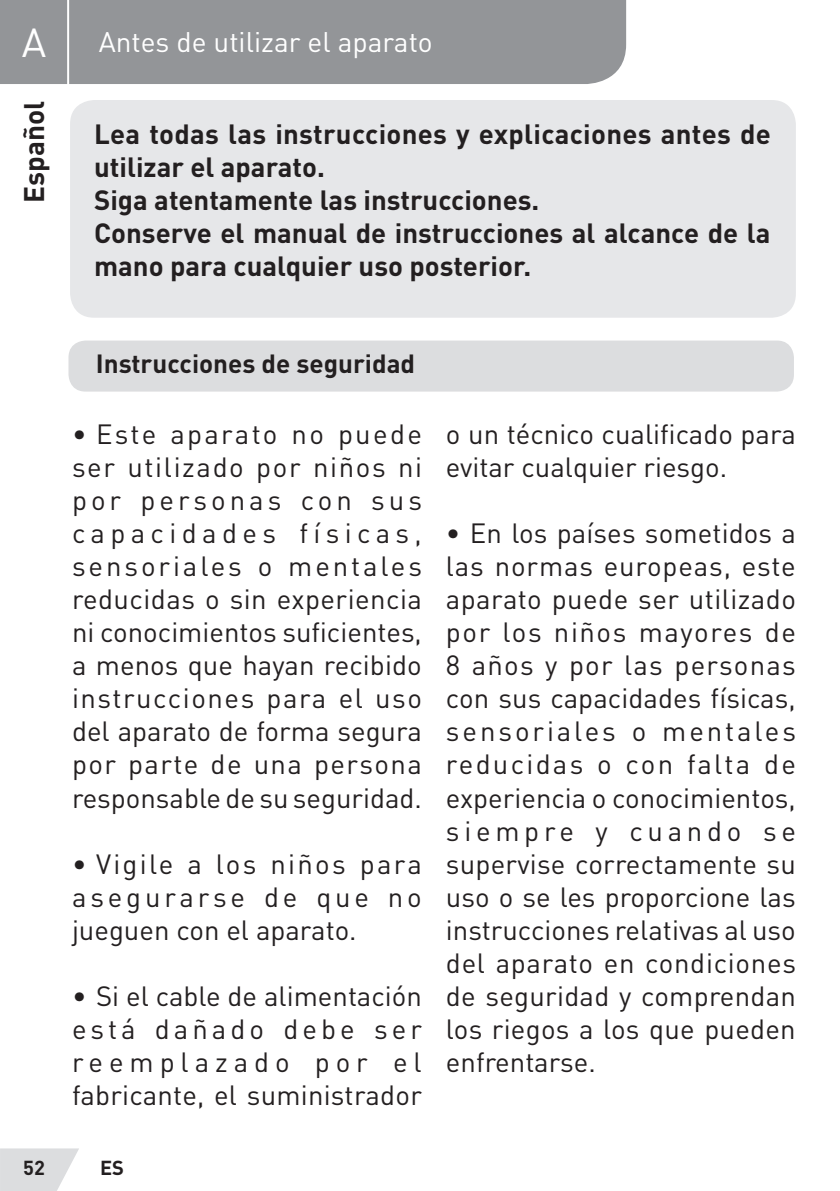
<style>
.page{position:relative;width:840px;height:1191px;background:#fff}
.page>*{position:absolute;margin:0;border:0;box-sizing:border-box;transform-origin:0 0}
.t1{font:40px "DIN Pro";color:#fff}
.t2{font:28px "DIN Pro";color:#fff}
.t3{font:700 28px "DIN Pro";color:#231f20}
.securité_nettoyage{font:27.6px/33px "DIN Pro";letter-spacing:.01em;color:#231f20;text-align:justify}
.securité_nettoyage_B{font:700 27.6px/33px "DIN Pro";color:#231f20}
.Sous-titre-ES{font:700 26px "DIN Pro";color:#231f20}
.t4{font:700 20px "DIN Pro";color:#231f20}
</style>
<div class="page">
<svg style="left:0;top:1148px;width:79px;height:43px;background:#e1e2e3"></svg>
<div style="left:0;top:0;width:625px;height:84px;background:#939598"></div>
<hr style="left:67px;top:0;width:2px;height:94px;background:#fff">
<div style="left:70px;top:100px;width:725px;height:218px;background:#e6e7e9;border-radius:24px"></div>
<div style="left:68px;top:340px;width:725px;height:51px;background:#dcdddf;border-radius:17px"></div>
<h1 class="t1" style="left:22px;top:15px;width:26px">A</h1>
<p class="t3" style="left:11px;top:203px;width:103px;rotate:-90deg">Español</p>
<p class="t2" style="left:99px;top:23px;width:335px">Antes de utilizar el aparato</p>
<p class="securité_nettoyage_B" style="left:94px;top:114px;width:677px">Lea todas las instrucciones y explicaciones antes de utilizar el aparato.</p>
<p class="securité_nettoyage_B" style="left:94px;top:180px;width:446px">Siga atentamente las instrucciones.</p>
<p class="securité_nettoyage_B" style="left:94px;top:213px;width:677px">Conserve el manual de instrucciones al alcance de la mano para cualquier uso posterior.</p>
<p class="Sous-titre-ES" style="left:96px;top:342px;width:321px">Instrucciones de seguridad</p>
<p class="securité_nettoyage" style="left:72px;top:417px;width:351px">• Este aparato no puede ser utilizado por niños ni por personas con sus capacidades físicas, sensoriales o mentales reducidas o sin experiencia ni conocimientos suficientes, a menos que hayan recibido instrucciones para el uso del aparato de forma segura por parte de una persona responsable de su seguridad.</p>
<p class="securité_nettoyage" style="left:72px;top:846px;width:351px">• Vigile a los niños para asegurarse de que no jueguen con el aparato.</p>
<p class="securité_nettoyage" style="left:72px;top:978px;width:351px">• Si el cable de alimentación está dañado debe ser reemplazado por el fabricante, el suministrador</p>
<p class="securité_nettoyage" style="left:445px;top:417px;width:351px">o un técnico cualificado para evitar cualquier riesgo.</p>
<p class="securité_nettoyage" style="left:445px;top:516px;width:351px">• En los países sometidos a las normas europeas, este aparato puede ser utilizado por los niños mayores de 8 años y por las personas con sus capacidades físicas, sensoriales o mentales reducidas o con falta de experiencia o conocimientos, siempre y cuando se supervise correctamente su uso o se les proporcione las instrucciones relativas al uso del aparato en condiciones de seguridad y comprendan los riegos a los que pueden enfrentarse.</p>
<p class="t4" style="left:23px;top:1151px;width:23px">52</p>
<p class="t4" style="left:100px;top:1151px;width:25px">ES</p>
</div>
